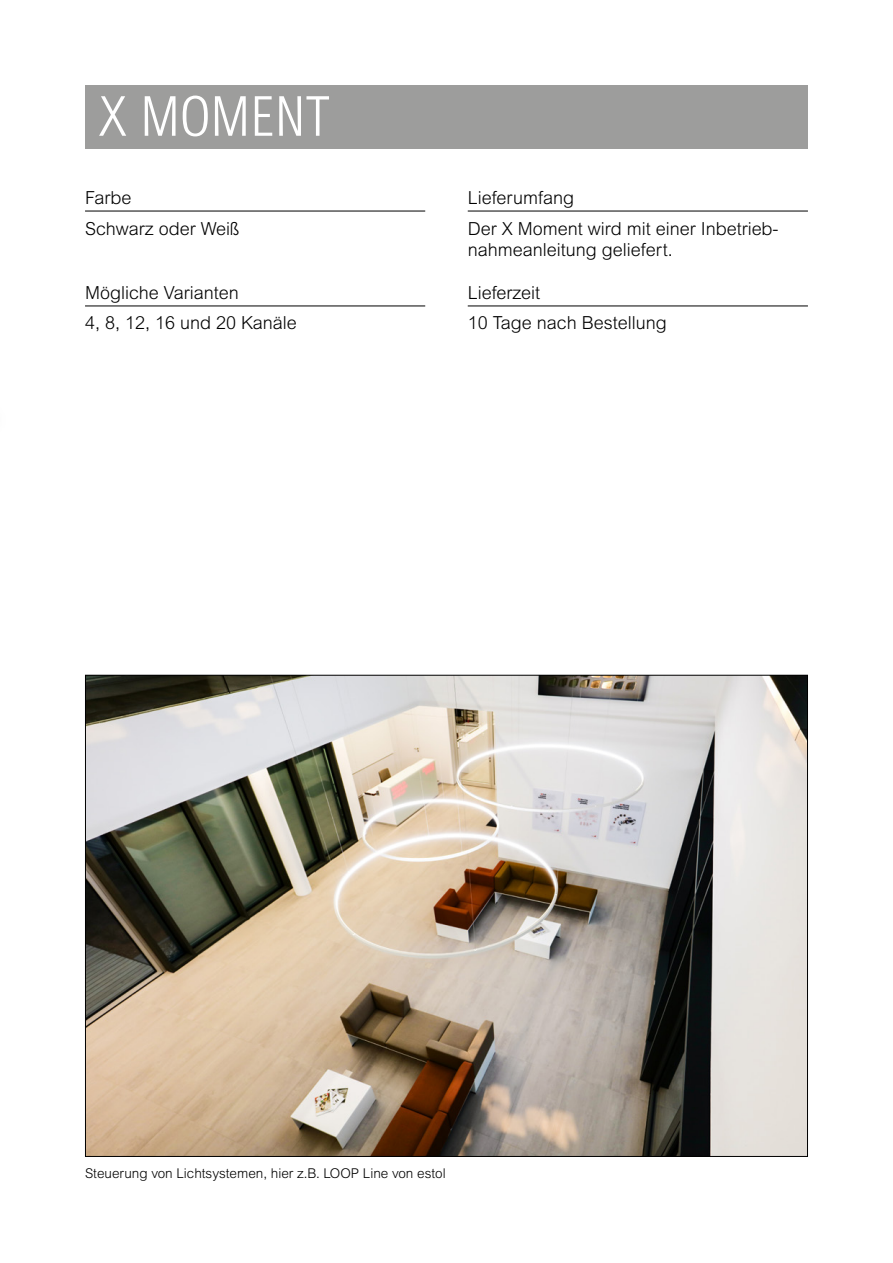
<style>
.page{position:relative;width:893px;height:1263px;background:#fff}
.page>*{position:absolute;margin:0;border:0;box-sizing:border-box;transform-origin:0 0}
.t1{font:300 condensed 55.2px "Arial";color:#fff}
.t2{font:300 18px/30.2px "Arial MT Std";color:#000}
.t3{font:300 13.5px "Arial MT Std";color:#000}
</style>
<div class="page">
<hr style="left:85px;top:211px;width:340px;height:1px;background:#000">
<hr style="left:85px;top:306px;width:340px;height:1px;background:#000">
<hr style="left:468px;top:211px;width:340px;height:1px;background:#000">
<hr style="left:468px;top:306px;width:340px;height:1px;background:#000">
<div style="left:85px;top:85px;width:723px;height:64px;background:#9d9d9c"></div>
<img style="left:87px;top:677px;width:719px;height:478px">
<h1 class="t1" style="left:99px;top:87px;width:233px">X MOMENT</h1>
<p class="t2" style="left:85px;top:183px;width:156px">Farbe<br>Schwarz oder Weiß</p>
<p class="t2" style="left:85px;top:278px;width:213px">Mögliche Varianten<br>4, 8, 12, 16 und 20 Kanäle</p>
<p class="t2" style="left:468px;top:183px;width:312px">Lieferumfang<br>Der X Moment wird mit einer Inbetrieb-</p>
<p class="t2" style="left:468px;top:235px;width:207px">nahmeanleitung geliefert.</p>
<p class="t2" style="left:468px;top:278px;width:201px">Lieferzeit<br>10 Tage nach Bestellung</p>
<p class="t3" style="left:85px;top:1165px;width:362px">Steuerung von Lichtsystemen, hier z.B. LOOP Line von estol</p>
</div>
